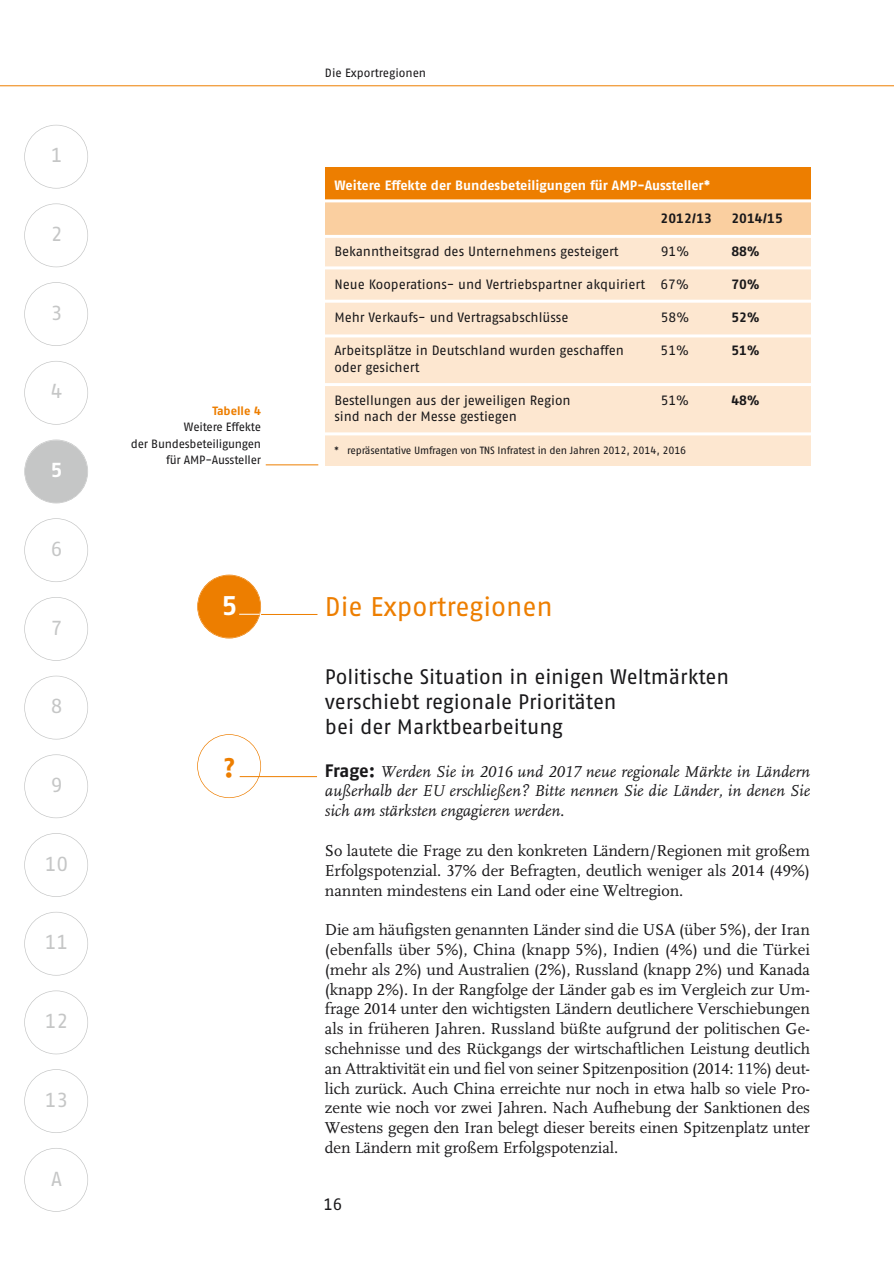
<style>
.page{position:relative;width:894px;height:1263px;background:#fff}
.page>*{position:absolute;margin:0;border:0;box-sizing:border-box;transform-origin:0 0}
.t1{font:27px "Fago No Regular Tf";color:#ed7e00}
.t2{font:27px "Fago No Bold Tf";color:#fff}
.t3{font:27px "Fago No Bold Tf";color:#ed7e00}
.t4{font:21px/25.2px "Fago No Regular Tf";letter-spacing:-.005em;color:#19181a}
.t5{font:20.25px "Fago No Regular Tf";color:#c5c6c6}
.t6{font:20.25px "Fago No Bold Tf";color:#fff}
.t7{font:16.5px/19.8px "Scala LF";letter-spacing:-.005em;color:#19181a;text-align:justify}
.t8{font:italic 16.5px/19.8px "Scala LF";color:#19181a;text-align:justify}
.t9{font:16.5px "Fago No Regular Tf";color:#19181a}
.t10{font:13.5px "Fago No Regular Tf";color:#19181a}
.t11{font:13.5px "Fago No Bold Tf";letter-spacing:-.005em;color:#fff}
.t12{font:13.5px "Fago No Bold Tf";color:#19181a}
.t13{font:12px/16.5px "Fago No Regular Tf";letter-spacing:-.015em;color:#19181a;text-align:right}
.t14{font:12px "Fago No Bold Tf";color:#ed7e00}
.t15{font:10.5px "Fago No Regular Tf";letter-spacing:-.015em;color:#19181a}
.s1{font-family:"Fago No Bold Tf";font-style:normal;font-size:18px}
</style>
<div class="page">
<div style="left:24px;top:361px;width:64px;height:63px;border:1px solid #c5c6c6;border-radius:50%"></div>
<div style="left:25px;top:440px;width:62px;height:63px;background:#c5c6c6;border-radius:50%"></div>
<div style="left:24px;top:439px;width:64px;height:64px;border:1px solid #c5c6c6;border-radius:50%"></div>
<hr style="left:0;top:85px;width:893px;height:1px;background:#ed7e00">
<div style="left:24px;top:125px;width:64px;height:63px;border:1px solid #c5c6c6;border-radius:50%"></div>
<div style="left:24px;top:203px;width:64px;height:64px;border:1px solid #c5c6c6;border-radius:50%"></div>
<div style="left:24px;top:282px;width:64px;height:64px;border:1px solid #c5c6c6;border-radius:50%"></div>
<div style="left:24px;top:518px;width:64px;height:64px;border:1px solid #c5c6c6;border-radius:50%"></div>
<div style="left:24px;top:597px;width:64px;height:63px;border:1px solid #c5c6c6;border-radius:50%"></div>
<div style="left:24px;top:675px;width:64px;height:64px;border:1px solid #c5c6c6;border-radius:50%"></div>
<div style="left:24px;top:754px;width:64px;height:64px;border:1px solid #c5c6c6;border-radius:50%"></div>
<div style="left:24px;top:833px;width:64px;height:63px;border:1px solid #c5c6c6;border-radius:50%"></div>
<div style="left:24px;top:911px;width:64px;height:64px;border:1px solid #c5c6c6;border-radius:50%"></div>
<div style="left:24px;top:990px;width:64px;height:64px;border:1px solid #c5c6c6;border-radius:50%"></div>
<div style="left:24px;top:1069px;width:64px;height:63px;border:1px solid #c5c6c6;border-radius:50%"></div>
<div style="left:24px;top:1147px;width:64px;height:64px;border:1px solid #c5c6c6;border-radius:50%"></div>
<div style="left:198px;top:575px;width:62px;height:62px;background:#ed7e00;border-radius:50%"></div>
<div style="left:197px;top:574px;width:64px;height:64px;border:1px solid #ed7e00;border-radius:50%"></div>
<svg style="left:239px;top:614px;width:20px;height:1px"></svg>
<hr style="left:261px;top:614px;width:56px;height:1px;background:#ed7e00">
<hr style="left:266px;top:464px;width:52px;height:1px;background:#ed7e00">
<div style="left:325px;top:168px;width:485px;height:297px;background:#fde7d0"></div>
<div style="left:325px;top:168px;width:485px;height:33px;background:#ed7e00"></div>
<div style="left:325px;top:201px;width:485px;height:33px;background:#facfa0"></div>
<hr style="left:320px;top:199px;width:523px;height:3px;background:#fff">
<hr style="left:320px;top:235px;width:523px;height:3px;background:#fff">
<hr style="left:320px;top:266px;width:523px;height:3px;background:#fff">
<hr style="left:320px;top:300px;width:523px;height:3px;background:#fff">
<hr style="left:320px;top:334px;width:523px;height:3px;background:#fff">
<hr style="left:320px;top:383px;width:523px;height:3px;background:#fff">
<hr style="left:320px;top:432px;width:523px;height:3px;background:#fff">
<div style="left:197px;top:734px;width:64px;height:64px;border:1px solid #ed7e00;border-radius:50%"></div>
<hr style="left:239px;top:776px;width:78px;height:1px;background:#ed7e00">
<p class="t5" style="left:51px;top:148px;width:13px">1</p>
<p class="t5" style="left:51px;top:226px;width:13px">2</p>
<p class="t5" style="left:51px;top:305px;width:13px">3</p>
<p class="t5" style="left:51px;top:384px;width:13px">4</p>
<p class="t6" style="left:51px;top:462px;width:13px">5</p>
<p class="t5" style="left:51px;top:541px;width:13px">6</p>
<p class="t5" style="left:51px;top:620px;width:13px">7</p>
<p class="t5" style="left:51px;top:698px;width:13px">8</p>
<p class="t5" style="left:51px;top:777px;width:13px">9</p>
<p class="t5" style="left:45px;top:856px;width:25px">10</p>
<p class="t5" style="left:45px;top:934px;width:25px">11</p>
<p class="t5" style="left:45px;top:1013px;width:25px">12</p>
<p class="t5" style="left:45px;top:1092px;width:25px">13</p>
<p class="t5" style="left:51px;top:1170px;width:12px">A</p>
<p class="t14" style="left:212px;top:406px;width:50px">Tabelle 4</p>
<p class="t13" style="left:131px;top:420px;width:132px">Weitere Effekte<br>der Bundesbeteiligungen für AMP-Aussteller</p>
<h1 class="t2" style="left:222px;top:595px;width:17px">5</h1>
<h1 class="t3" style="left:224px;top:757px;width:13px">?</h1>
<p class="t13" style="left:325px;top:66px;width:103px">Die Exportregionen</p>
<p class="t11" style="left:334px;top:180px;width:377px">Weitere Effekte der Bundesbeteiligungen für AMP-Aussteller*</p>
<p class="t12" style="left:660px;top:213px;width:53px">2012/13</p>
<p class="t12" style="left:731px;top:213px;width:53px">2014/15</p>
<p class="t10" style="left:334px;top:246px;width:286px">Bekanntheitsgrad des Unternehmens gesteigert</p>
<p class="t10" style="left:660px;top:246px;width:30px">91%</p>
<p class="t12" style="left:731px;top:246px;width:30px">88%</p>
<p class="t10" style="left:334px;top:279px;width:356px">Neue Kooperations- und Vertriebspartner akquiriert 67%</p>
<p class="t12" style="left:731px;top:279px;width:30px">70%</p>
<p class="t10" style="left:334px;top:312px;width:236px">Mehr Verkaufs- und Vertragsabschlüsse</p>
<p class="t10" style="left:660px;top:312px;width:30px">58%</p>
<p class="t12" style="left:731px;top:312px;width:30px">52%</p>
<p class="t10" style="left:334px;top:345px;width:291px">Arbeitsplätze in Deutschland wurden geschaffen</p>
<p class="t10" style="left:660px;top:345px;width:30px">51%</p>
<p class="t12" style="left:731px;top:345px;width:30px">51%</p>
<p class="t10" style="left:334px;top:362px;width:87px">oder gesichert</p>
<p class="t10" style="left:334px;top:395px;width:238px">Bestellungen aus der jeweiligen Region</p>
<p class="t10" style="left:660px;top:395px;width:30px">51%</p>
<p class="t12" style="left:731px;top:395px;width:30px">48%</p>
<p class="t10" style="left:334px;top:411px;width:184px">sind nach der Messe gestiegen</p>
<p class="t15" style="left:334px;top:446px;width:353px">* repräsentative Umfragen von TNS Infratest in den Jahren 2012, 2014, 2016</p>
<h1 class="t1" style="left:325px;top:596px;width:229px">Die Exportregionen</h1>
<p class="t4" style="left:325px;top:665px;width:405px">Politische Situation in einigen Weltmärkten verschiebt regionale Prioritäten<br>bei der Marktbearbeitung</p>
<p class="t8" style="left:325px;top:762px;width:486px"><span class="s1">Frage:</span> Werden Sie in 2016 und 2017 neue regionale Märkte in Ländern außerhalb der EU erschließen? Bitte nennen Sie die Länder, in denen Sie sich am stärksten engagieren werden.</p>
<p class="t7" style="left:325px;top:842px;width:486px">So lautete die Frage zu den konkreten Ländern/Regionen mit großem Erfolgspotenzial. 37% der Befragten, deutlich weniger als 2014 (49%) nannten mindestens ein Land oder eine Weltregion.</p>
<p class="t7" style="left:325px;top:921px;width:486px">Die am häufigsten genannten Länder sind die USA (über 5%), der Iran (ebenfalls über 5%), China (knapp 5%), Indien (4%) und die Türkei (mehr als 2%) und Australien (2%), Russland (knapp 2%) und Kanada (knapp 2%). In der Rangfolge der Länder gab es im Vergleich zur Um&shy;frage 2014 unter den wichtigsten Ländern deutlichere Verschiebungen als in früheren Jahren. Russland büßte aufgrund der politischen Ge&shy;schehnisse und des Rückgangs der wirtschaftlichen Leistung deutlich an Attraktivität ein und fiel von seiner Spitzenposition (2014: 11%) deut&shy;lich zurück. Auch China erreichte nur noch in etwa halb so viele Pro&shy;zente wie noch vor zwei Jahren. Nach Aufhebung der Sanktionen des Westens gegen den Iran belegt dieser bereits einen Spitzenplatz unter den Ländern mit großem Erfolgspotenzial.</p>
<p class="t9" style="left:323px;top:1198px;width:21px">16</p>
</div>
